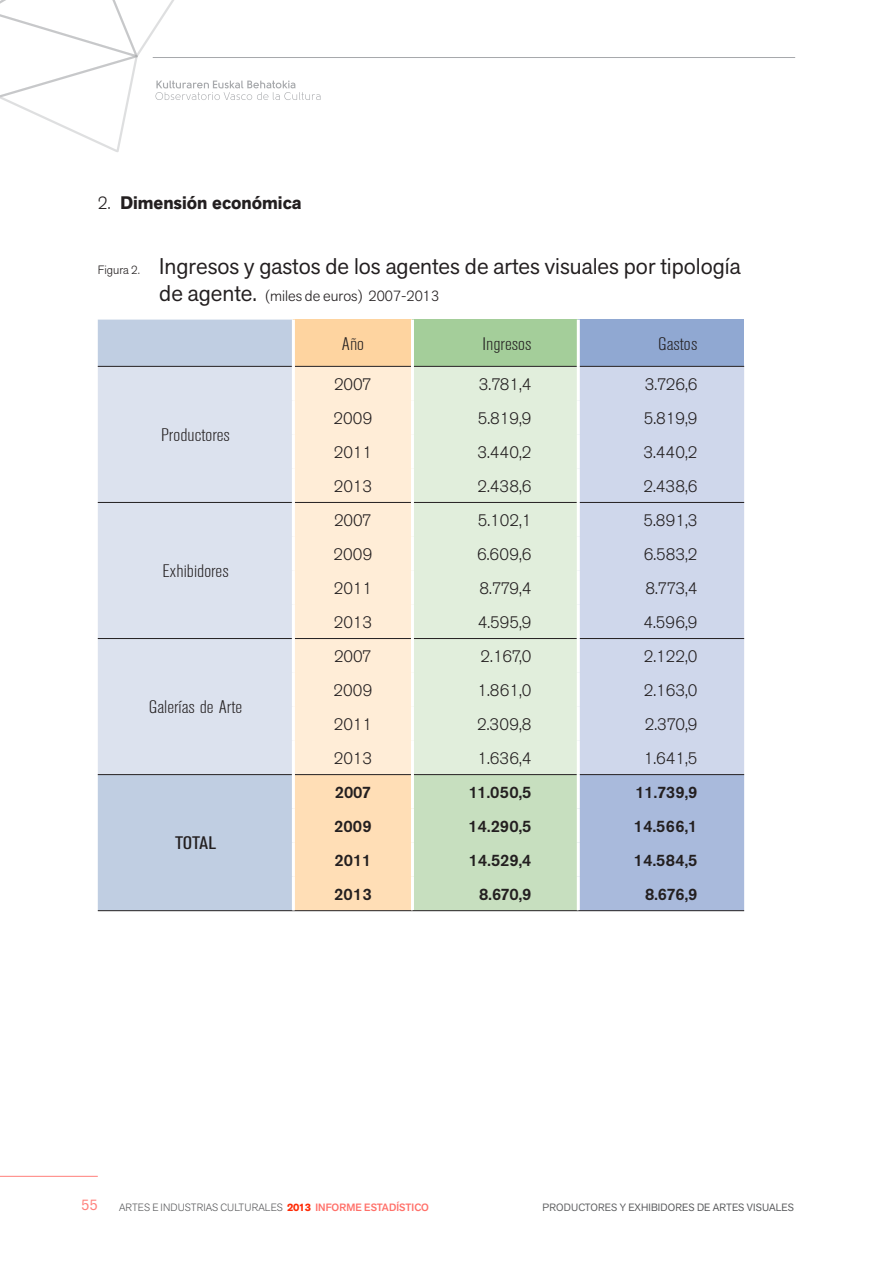
<style>
.page{position:relative;width:893px;height:1263px;background:#fff}
.page>*{position:absolute;margin:0;border:0;box-sizing:border-box;transform-origin:0 0}
.t1{font:22.5px "Akzid Grtsk Next";color:#231f20}
.t2{font:300 condensed 18px "Akzidenz Grotesk BE";color:#231f20;scale:1.2 1}
.t3{font:700 18px "Akzid Grtsk Next";color:#231f20}
.t4{font:condensed 18px "Akzidenz Grotesk BE";letter-spacing:.005em;color:#231f20;scale:1.2 1}
.t5{font:300 16.5px "Akzidenz Grotesk BE";color:#231f20}
.t6{font:500 16.5px "Akzidenz Grotesk BE";color:#231f20}
.t7{font:300 15px "Akzid Grtsk Next";color:#231f20}
.t8{font:15px "Akzid Grtsk Next";color:#ff7f7a}
.t9{font:300 10.5px "Akzid Grtsk Next";letter-spacing:.01em;color:#58595b}
.t10{font:10.5px "Akzid Grtsk Next";letter-spacing:.01em;color:#58595b}
.s1{font-weight:300}
.s2{font-weight:300;font-size:12px}
.s3{font-weight:400;font-size:22.5px}
.s4{font-weight:700;color:#ff2b06}
.s5{font-weight:500;color:#ff716a}
.s6{color:#5f6062}
</style>
<div class="page">
<hr style="left:153px;top:57px;width:642px;height:1px;background:#a7a9ac">
<hr style="left:0;top:1176px;width:98px;height:1px;background:#ff7f7a">
<svg style="left:0;top:0;width:320px;height:152px"></svg>
<div style="left:98px;top:320px;width:194px;height:590px;background:#c0cee2"></div>
<div style="left:293px;top:320px;width:119px;height:46px;background:#fed4a0"></div>
<div style="left:412px;top:320px;width:166px;height:46px;background:#a4ce9a"></div>
<div style="left:578px;top:320px;width:166px;height:46px;background:#90a8d2"></div>
<div style="left:98px;top:367px;width:194px;height:407px;background:#dce2ee"></div>
<div style="left:295px;top:367px;width:116px;height:407px;background:#ffedd7"></div>
<div style="left:414px;top:367px;width:163px;height:407px;background:#e1eedc"></div>
<div style="left:580px;top:367px;width:164px;height:407px;background:#cfd7eb"></div>
<svg style="left:295px;top:775px;width:449px;height:135px"></svg>
<hr style="left:98px;top:502px;width:194px;height:1px;background:#231f20">
<hr style="left:98px;top:638px;width:194px;height:1px;background:#231f20">
<hr style="left:98px;top:774px;width:194px;height:1px;background:#231f20">
<hr style="left:98px;top:910px;width:195px;height:1px;background:#231f20">
<hr style="left:295px;top:502px;width:116px;height:1px;background:#231f20">
<hr style="left:295px;top:638px;width:116px;height:1px;background:#231f20">
<hr style="left:295px;top:774px;width:116px;height:1px;background:#231f20">
<hr style="left:293px;top:910px;width:119px;height:1px;background:#231f20">
<hr style="left:411px;top:775px;width:3px;height:34px;background:#fff">
<hr style="left:411px;top:809px;width:3px;height:34px;background:#fff">
<hr style="left:411px;top:843px;width:3px;height:34px;background:#fff">
<hr style="left:411px;top:877px;width:3px;height:33px;background:#fff">
<hr style="left:414px;top:502px;width:163px;height:1px;background:#231f20">
<hr style="left:414px;top:638px;width:163px;height:1px;background:#231f20">
<hr style="left:414px;top:774px;width:163px;height:1px;background:#231f20">
<hr style="left:412px;top:910px;width:166px;height:1px;background:#231f20">
<hr style="left:577px;top:775px;width:3px;height:34px;background:#fff">
<hr style="left:577px;top:809px;width:3px;height:34px;background:#fff">
<hr style="left:577px;top:843px;width:3px;height:34px;background:#fff">
<hr style="left:577px;top:877px;width:3px;height:33px;background:#fff">
<hr style="left:580px;top:502px;width:164px;height:1px;background:#231f20">
<hr style="left:580px;top:638px;width:164px;height:1px;background:#231f20">
<hr style="left:580px;top:774px;width:164px;height:1px;background:#231f20">
<hr style="left:578px;top:910px;width:166px;height:1px;background:#231f20">
<hr style="left:98px;top:366px;width:194px;height:1px;background:#231f20">
<hr style="left:295px;top:366px;width:116px;height:1px;background:#231f20">
<hr style="left:411px;top:320px;width:3px;height:46px;background:#fff">
<hr style="left:414px;top:366px;width:163px;height:1px;background:#231f20">
<hr style="left:577px;top:320px;width:3px;height:46px;background:#fff">
<hr style="left:580px;top:366px;width:164px;height:1px;background:#231f20">
<hr style="left:292px;top:320px;width:3px;height:46px;background:#fff">
<p class="t3" style="left:98px;top:191px;width:205px"><span class="s1">2.</span> Dimensión económica</p>
<h1 class="t1" style="left:98px;top:251px;width:644px"><span class="s2">FIGURA 2.</span> Ingresos y gastos de los agentes de artes visuales por tipología</h1>
<p class="t7" style="left:159px;top:286px;width:281px"><span class="s3">de agente.</span> (MILES DE EUROS) 2007-2013</p>
<p class="t2" style="left:342px;top:334px;width:20px">Año</p>
<p class="t2" style="left:483px;top:334px;width:42px">Ingresos</p>
<p class="t2" style="left:658px;top:334px;width:34px">Gastos</p>
<p class="t2" style="left:161px;top:425px;width:59px">Productores</p>
<p class="t2" style="left:163px;top:561px;width:57px">Exhibidores</p>
<p class="t2" style="left:149px;top:697px;width:79px">Galerías de Arte</p>
<p class="t4" style="left:175px;top:833px;width:36px">Total</p>
<p class="t5" style="left:334px;top:375px;width:39px">2007</p>
<p class="t5" style="left:479px;top:375px;width:54px">3.781,4</p>
<p class="t5" style="left:645px;top:375px;width:54px">3.726,6</p>
<p class="t5" style="left:333px;top:409px;width:40px">2009</p>
<p class="t5" style="left:478px;top:409px;width:55px">5.819,9</p>
<p class="t5" style="left:644px;top:409px;width:55px">5.819,9</p>
<p class="t5" style="left:334px;top:443px;width:40px">2011</p>
<p class="t5" style="left:478px;top:443px;width:55px">3.440,2</p>
<p class="t5" style="left:643px;top:443px;width:55px">3.440,2</p>
<p class="t5" style="left:334px;top:477px;width:40px">2013</p>
<p class="t5" style="left:478px;top:477px;width:55px">2.438,6</p>
<p class="t5" style="left:643px;top:477px;width:55px">2.438,6</p>
<p class="t5" style="left:334px;top:511px;width:39px">2007</p>
<p class="t5" style="left:478px;top:511px;width:55px">5.102,1</p>
<p class="t5" style="left:643px;top:511px;width:55px">5.891,3</p>
<p class="t5" style="left:333px;top:545px;width:40px">2009</p>
<p class="t5" style="left:477px;top:545px;width:56px">6.609,6</p>
<p class="t5" style="left:644px;top:545px;width:55px">6.583,2</p>
<p class="t5" style="left:334px;top:579px;width:40px">2011</p>
<p class="t5" style="left:480px;top:579px;width:53px">8.779,4</p>
<p class="t5" style="left:645px;top:579px;width:53px">8.773,4</p>
<p class="t5" style="left:334px;top:613px;width:40px">2013</p>
<p class="t5" style="left:478px;top:613px;width:55px">4.595,9</p>
<p class="t5" style="left:643px;top:613px;width:55px">4.596,9</p>
<p class="t5" style="left:334px;top:647px;width:39px">2007</p>
<p class="t5" style="left:481px;top:647px;width:52px">2.167,0</p>
<p class="t5" style="left:644px;top:647px;width:55px">2.122,0</p>
<p class="t5" style="left:333px;top:681px;width:40px">2009</p>
<p class="t5" style="left:478px;top:681px;width:55px">1.861,0</p>
<p class="t5" style="left:644px;top:681px;width:55px">2.163,0</p>
<p class="t5" style="left:334px;top:715px;width:40px">2011</p>
<p class="t5" style="left:477px;top:715px;width:56px">2.309,8</p>
<p class="t5" style="left:645px;top:715px;width:54px">2.370,9</p>
<p class="t5" style="left:334px;top:749px;width:40px">2013</p>
<p class="t5" style="left:478px;top:749px;width:55px">1.636,4</p>
<p class="t5" style="left:644px;top:749px;width:55px">1.641,5</p>
<p class="t6" style="left:335px;top:782px;width:38px">2007</p>
<p class="t6" style="left:469px;top:782px;width:64px">11.050,5</p>
<p class="t6" style="left:635px;top:782px;width:63px">11.739,9</p>
<p class="t6" style="left:334px;top:816px;width:39px">2009</p>
<p class="t6" style="left:468px;top:816px;width:65px">14.290,5</p>
<p class="t6" style="left:634px;top:816px;width:65px">14.566,1</p>
<p class="t6" style="left:334px;top:850px;width:39px">2011</p>
<p class="t6" style="left:469px;top:850px;width:64px">14.529,4</p>
<p class="t6" style="left:634px;top:850px;width:65px">14.584,5</p>
<p class="t6" style="left:334px;top:884px;width:39px">2013</p>
<p class="t6" style="left:479px;top:884px;width:54px">8.670,9</p>
<p class="t6" style="left:645px;top:884px;width:54px">8.676,9</p>
<p class="t8" style="left:81px;top:1195px;width:18px">55</p>
<p class="t9" style="left:119px;top:1200px;width:311px">ARTES E INDUSTRIAS CULTURALES <span class="s4">2013</span> <span class="s5">INFORME ESTADÍSTICO</span></p>
<p class="t10" style="left:542px;top:1200px;width:253px"><span class="s6">ProDUCTores</span> y Exhibidores de Artes Visuales</p>
</div>
